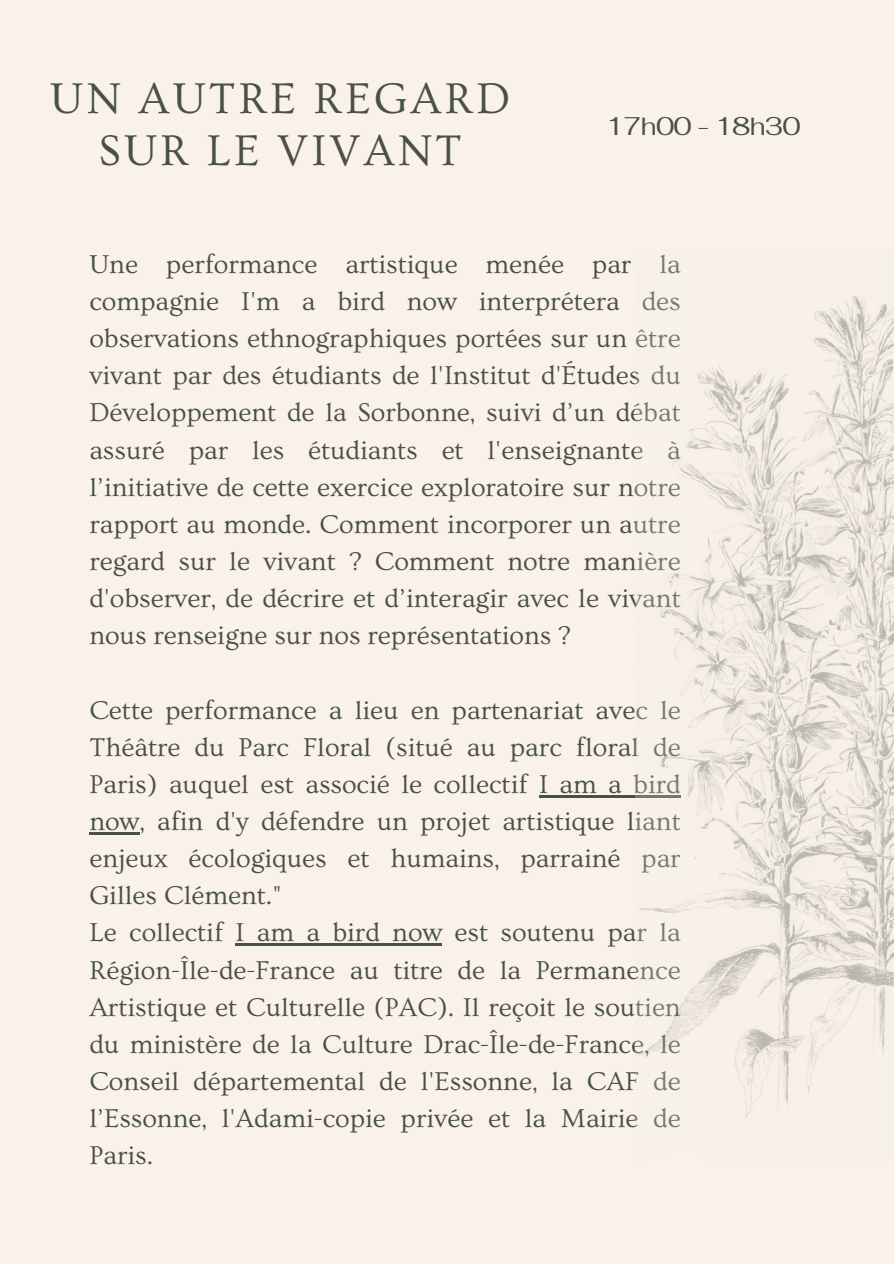
<style>
.page{position:relative;width:894px;height:1264px;background:#fff}
.page>*{position:absolute;margin:0;border:0;box-sizing:border-box;transform-origin:0 0}
.t1{font:45px/51.8px "Ovo";letter-spacing:.07em;color:#485241;text-align:center}
.t2{font:27px/37.2px "Ovo";color:#485241;text-align:justify}
.t3{font:25.5px "Fahkwang";letter-spacing:-.015em;color:#485241}
</style>
<div class="page">
<div style="left:0;top:0;width:893px;height:1263px;background:#faf2e9"></div>
<hr style="left:539px;top:795px;width:141px;height:2px;background:#485241">
<hr style="left:89px;top:832px;width:50px;height:2px;background:#485241">
<hr style="left:235px;top:943px;width:207px;height:2px;background:#485241">
<img style="left:635px;top:296px;width:258px;height:822px">
<h1 class="t1" style="left:50px;top:74px;width:461px">UN AUTRE REGARD<br>SUR LE VIVANT</h1>
<p class="t3" style="left:606px;top:110px;width:195px">17h00 - 18h30</p>
<p class="t2" style="left:89px;top:246px;width:592px">Une performance artistique menée par la compagnie I'm a bird now interprétera des observations ethnographiques portées sur un être vivant par des étudiants de l'Institut d'Études du Développement de la Sorbonne, suivi d’un débat assuré par les étudiants et l'enseignante à l’initiative de cette exercice exploratoire sur notre rapport au monde. Comment incorporer un autre regard sur le vivant ? Comment notre manière d'observer, de décrire et d’interagir avec le vivant nous renseigne sur nos représentations ?</p>
<p class="t2" style="left:89px;top:691px;width:592px;text-align:left">Cette performance a lieu en partenariat avec le Théâtre du Parc Floral (situé au parc floral de Paris) auquel est associé le collectif I am a bird now, afin d'y défendre un projet artistique liant enjeux écologiques et humains, parrainé par Gilles Clément."<br>Le collectif I am a bird now est soutenu par la Région-Île-de-France au titre de la Permanence Artistique et Culturelle (PAC). Il reçoit le soutien du ministère de la Culture Drac-Île-de-France, le Conseil départemental de l'Essonne, la CAF de l’Essonne, l'Adami-copie privée et la Mairie de Paris.</p>
</div>
